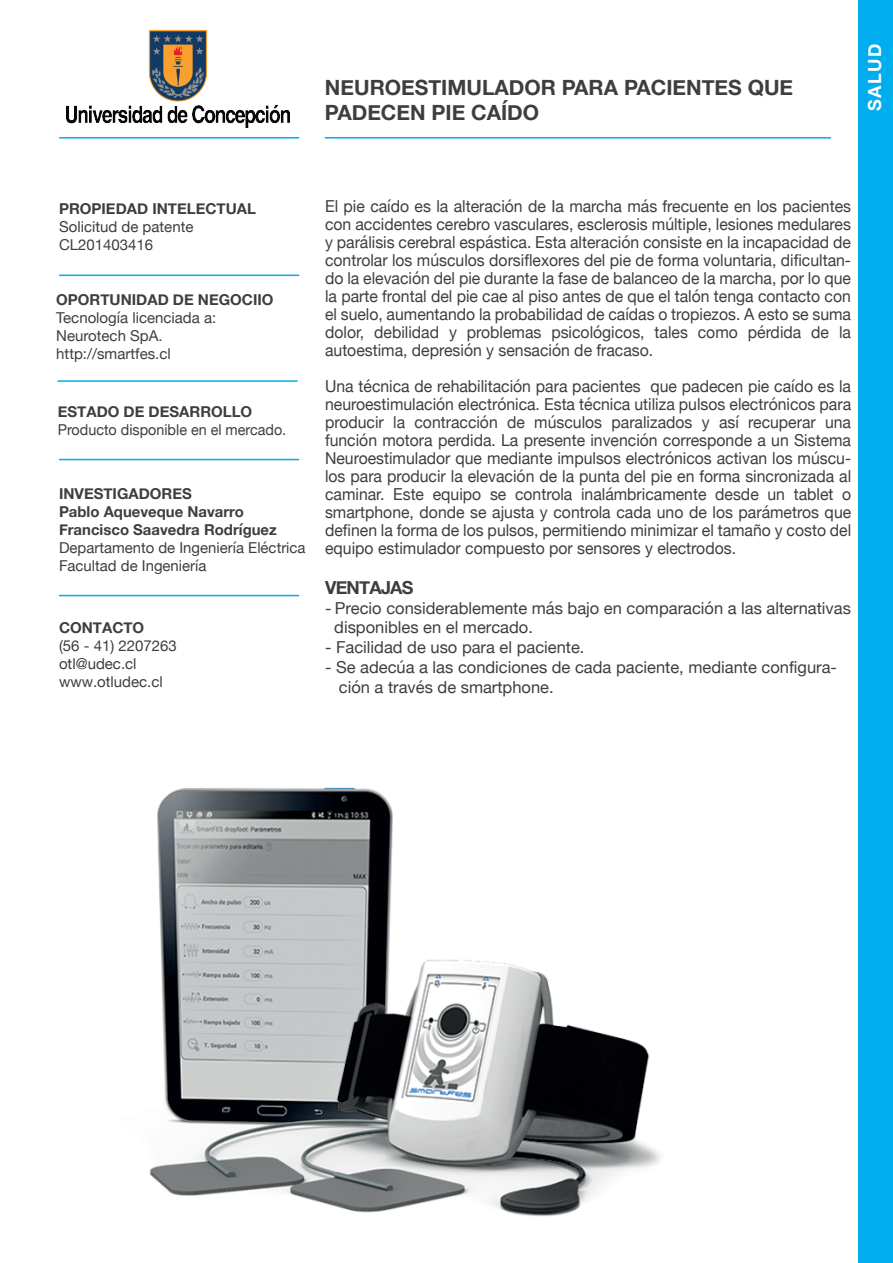
<style>
.page{position:relative;width:893px;height:1263px;background:#fff}
.page>*{position:absolute;margin:0;border:0;box-sizing:border-box;transform-origin:0 0}
.t1{font:700 21px/25.2px "Helvetica Neue";color:#3e3e3f}
.t2{font:700 18px "Helvetica Neue";letter-spacing:-.04em;color:#3e3e3f}
.t3{font:700 18px "Helvetica Neue";color:#fff}
.t4{font:16.5px/18px "Helvetica Neue";color:#3e3e3f;text-align:justify;scale:.96 1}
.t5{font:16.5px/19.8px "Helvetica Neue";color:#3e3e3f}
.t6{font:15px/18px "Helvetica Neue";color:#3e3e3f}
.t7{font:700 15px/18px "Helvetica Neue";color:#3e3e3f}
.t8{font:15px "Helvetica Neue";color:#3e3e3f;scale:.96 1}
</style>
<div class="page">
<hr style="left:325px;top:137px;width:506px;height:2px;background:#00aeef">
<hr style="left:59px;top:137px;width:240px;height:2px;background:#00aeef">
<hr style="left:59px;top:459px;width:240px;height:1px;background:#00aeef">
<hr style="left:59px;top:275px;width:240px;height:1px;background:#00aeef">
<hr style="left:59px;top:595px;width:240px;height:1px;background:#00aeef">
<div style="left:859px;top:0;width:34px;height:1263px;background:#00aeef"></div>
<img style="left:67px;top:30px;width:223px;height:98px">
<img style="left:149px;top:787px;width:511px;height:429px">
<hr style="left:58px;top:380px;width:240px;height:2px;background:#00aeef">
<p class="t1" style="left:325px;top:75px;width:470px">NEUROESTIMULADOR PARA PACIENTES QUE<br>PADECEN PIE CAÍDO</p>
<p class="t3" style="left:861px;top:111px;width:68px;rotate:-90deg">SALUD</p>
<p class="t7" style="left:59px;top:200px;width:198px">PROPIEDAD INTELECTUAL</p>
<p class="t6" style="left:59px;top:219px;width:136px">Solicitud de patente<br>CL201403416</p>
<p class="t7" style="left:56px;top:291px;width:219px">OPORTUNIDAD DE NEGOCIIO</p>
<p class="t6" style="left:56px;top:309px;width:162px">Tecnología licenciada a:<br>Neurotech SpA. http://smartfes.cl</p>
<p class="t7" style="left:58px;top:403px;width:196px">ESTADO DE DESARROLLO</p>
<p class="t8" style="left:58px;top:419px;width:239px">Producto disponible en el mercado.</p>
<p class="t7" style="left:59px;top:485px;width:219px">INVESTIGADORES<br>Pablo Aqueveque Navarro<br>Francisco Saavedra Rodríguez</p>
<p class="t6" style="left:59px;top:539px;width:248px">Departamento de Ingeniería Eléctrica<br>Facultad de Ingeniería</p>
<p class="t7" style="left:59px;top:619px;width:87px">CONTACTO</p>
<p class="t6" style="left:59px;top:638px;width:119px">(56 - 41) 2207263 otl@udec.cl www.otludec.cl</p>
<p class="t4" style="left:325px;top:198px;width:549px">El pie caído es la alteración de Ia marcha más frecuente en los pacientes con accidentes cerebro vasculares, esclerosis múltiple, lesiones medulares y parálisis cerebral espástica. Esta alteración consiste en la incapacidad de controlar los músculos dorsiflexores del pie de forma voluntaria, dificultan&shy;do la elevación del pie durante la fase de balanceo de la marcha, por lo que la parte frontal del pie cae al piso antes de que el talón tenga contacto con el suelo, aumentando la probabilidad de caídas o tropiezos. A esto se suma dolor, debilidad y problemas psicológicos, tales como pérdida de la autoestima, depresión y sensación de fracaso.</p>
<p class="t4" style="left:325px;top:378px;width:550px">Una técnica de rehabilitación para pacientes que padecen pie caído es la neuroestimulación electrónica. Esta técnica utiliza pulsos electrónicos para producir la contracción de músculos paralizados y así recuperar una función motora perdida. La presente invención corresponde a un Sistema Neuroestimulador que mediante impulsos electrónicos activan los múscu&shy;los para producir la elevación de la punta del pie en forma sincronizada al caminar. Este equipo se controla inalámbricamente desde un tablet o smartphone, donde se ajusta y controla cada uno de los parámetros que definen la forma de los pulsos, permitiendo minimizar el tamaño y costo del equipo estimulador compuesto por sensores y electrodos.</p>
<p class="t2" style="left:325px;top:573px;width:90px">VENTAJAS</p>
<p class="t5" style="left:334px;top:599px;width:518px;text-indent:-9px">- Precio considerablemente más bajo en comparación a las alternativas disponibles en el mercado.</p>
<p class="t5" style="left:325px;top:638px;width:261px">- Facilidad de uso para el paciente.</p>
<p class="t5" style="left:339px;top:658px;width:500px;text-indent:-14px">- Se adecúa a las condiciones de cada paciente, mediante configura&shy;ción a través de smartphone.</p>
</div>
